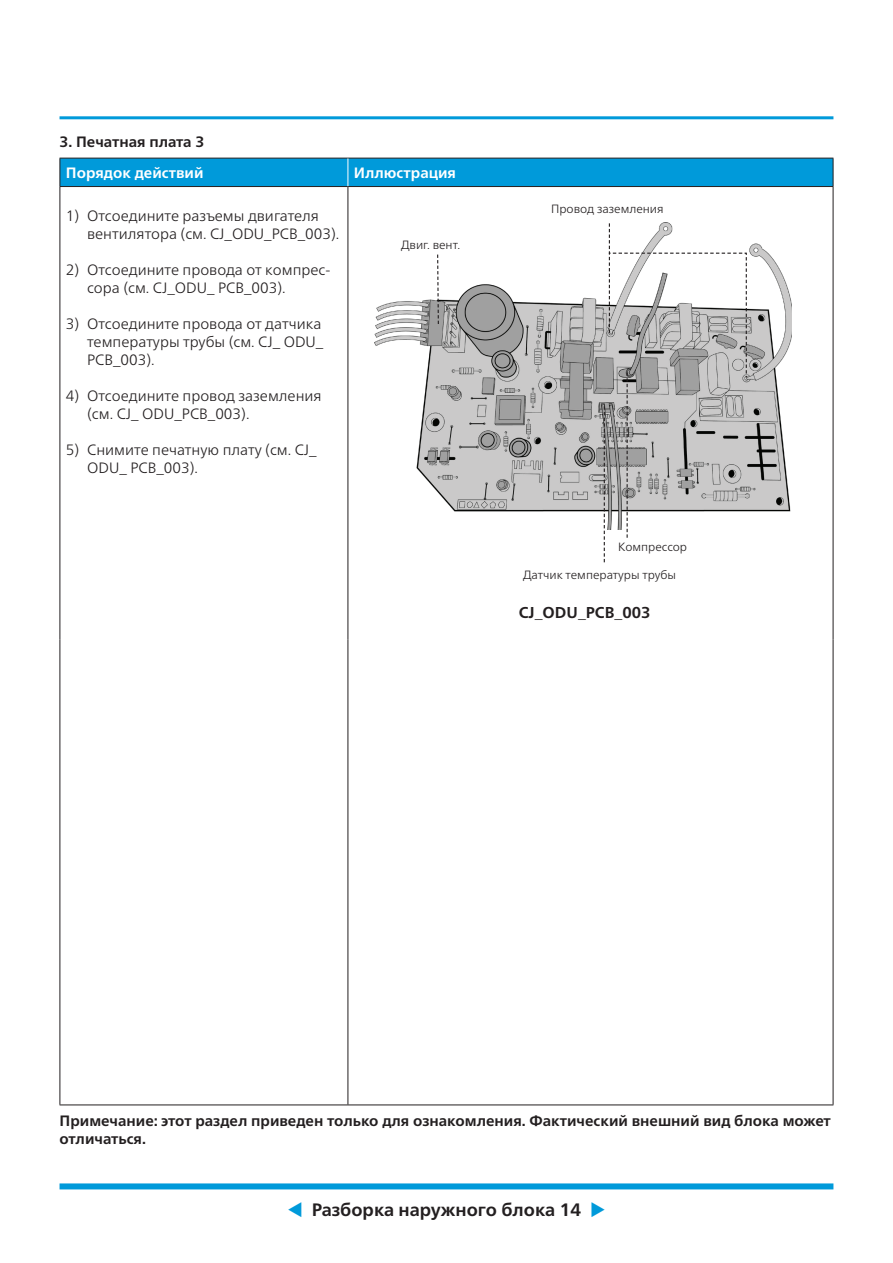
<style>
.page{position:relative;width:893px;height:1263px;background:#fff}
.page>*{position:absolute;margin:0;border:0;box-sizing:border-box;transform-origin:0 0}
.t1{font:700 18px "Frutiger Neue LTW1 G";color:#231f20}
.t2{font:700 15.75px "Frutiger Neue LTW1 G";color:#231f20}
.Paragraph_Style_1{font:300 15px/18px "Frutiger Neue LTW1 G";color:#231f20}
.text_10{font:700 15px/18px "Frutiger Neue LTW1 G";color:#231f20}
.tabl{font:700 15px "Frutiger Neue LTW1 G";color:#fff}
.ris{font:300 12px "Frutiger Neue LTW1 G";color:#231f20}
.s1{color:#009ada}
</style>
<div class="page">
<div style="left:60px;top:1183px;width:773px;height:6px;background:#009ada"></div>
<hr style="left:60px;top:116px;width:773px;height:3px;background:#009ada">
<hr style="left:60px;top:187px;width:1px;height:452px;background:#231f20">
<hr style="left:833px;top:187px;width:1px;height:452px;background:#231f20">
<hr style="left:60px;top:639px;width:1px;height:465px;background:#231f20">
<hr style="left:833px;top:639px;width:1px;height:465px;background:#231f20">
<hr style="left:60px;top:1104px;width:288px;height:1px;background:#231f20">
<hr style="left:348px;top:1104px;width:485px;height:1px;background:#231f20">
<svg style="left:60px;top:158px;width:774px;height:29px;background:#0293cf"></svg>
<hr style="left:348px;top:187px;width:1px;height:452px;background:#231f20">
<hr style="left:348px;top:639px;width:1px;height:465px;background:#231f20">
<img style="left:375px;top:243px;width:417px;height:286px">
<svg style="left:436px;top:253px;width:3px;height:72px"></svg>
<svg style="left:604px;top:223px;width:143px;height:339px"></svg>
<p class="text_10" style="left:60px;top:133px;width:146px">3. Печатная плата 3</p>
<p class="tabl" style="left:66px;top:164px;width:139px">Порядок действий</p>
<p class="tabl" style="left:354px;top:164px;width:104px">Иллюстрация</p>
<p class="Paragraph_Style_1" style="left:87px;top:206px;width:254px;text-indent:-21px">1) Отсоедините разъемы двигателя вентилятора (см. CJ_ODU_PCB_003).</p>
<p class="Paragraph_Style_1" style="left:87px;top:260px;width:245px;text-indent:-21px">2) Отсоедините провода от компрес&shy;сора (см. CJ_ODU_ PCB_003).</p>
<p class="Paragraph_Style_1" style="left:87px;top:314px;width:238px;text-indent:-21px">3) Отсоедините провода от датчика температуры трубы (см. CJ_ ODU_<br>PCB_003).</p>
<p class="Paragraph_Style_1" style="left:87px;top:386px;width:236px;text-indent:-21px">4) Отсоедините провод заземления (см. CJ_ ODU_PCB_003).</p>
<p class="Paragraph_Style_1" style="left:87px;top:440px;width:231px;text-indent:-21px">5) Снимите печатную плату (см. CJ_<br>ODU_ PCB_003).</p>
<p class="ris" style="left:401px;top:238px;width:61px">Двиг. вент.</p>
<p class="ris" style="left:551px;top:202px;width:114px">Провод заземления</p>
<p class="ris" style="left:618px;top:540px;width:71px">Компрессор</p>
<p class="ris" style="left:523px;top:567px;width:155px">Датчик температуры трубы</p>
<p class="t2" style="left:519px;top:603px;width:133px">CJ_ODU_PCB_003</p>
<p class="text_10" style="left:60px;top:1111px;width:773px">Примечание: этот раздел приведен только для ознакомления. Фактический внешний вид блока может отличаться.</p>
<p class="t1" style="left:287px;top:1199px;width:320px"><span class="s1">▼</span> Разборка наружного блока 14 <span class="s1">◆</span></p>
</div>
